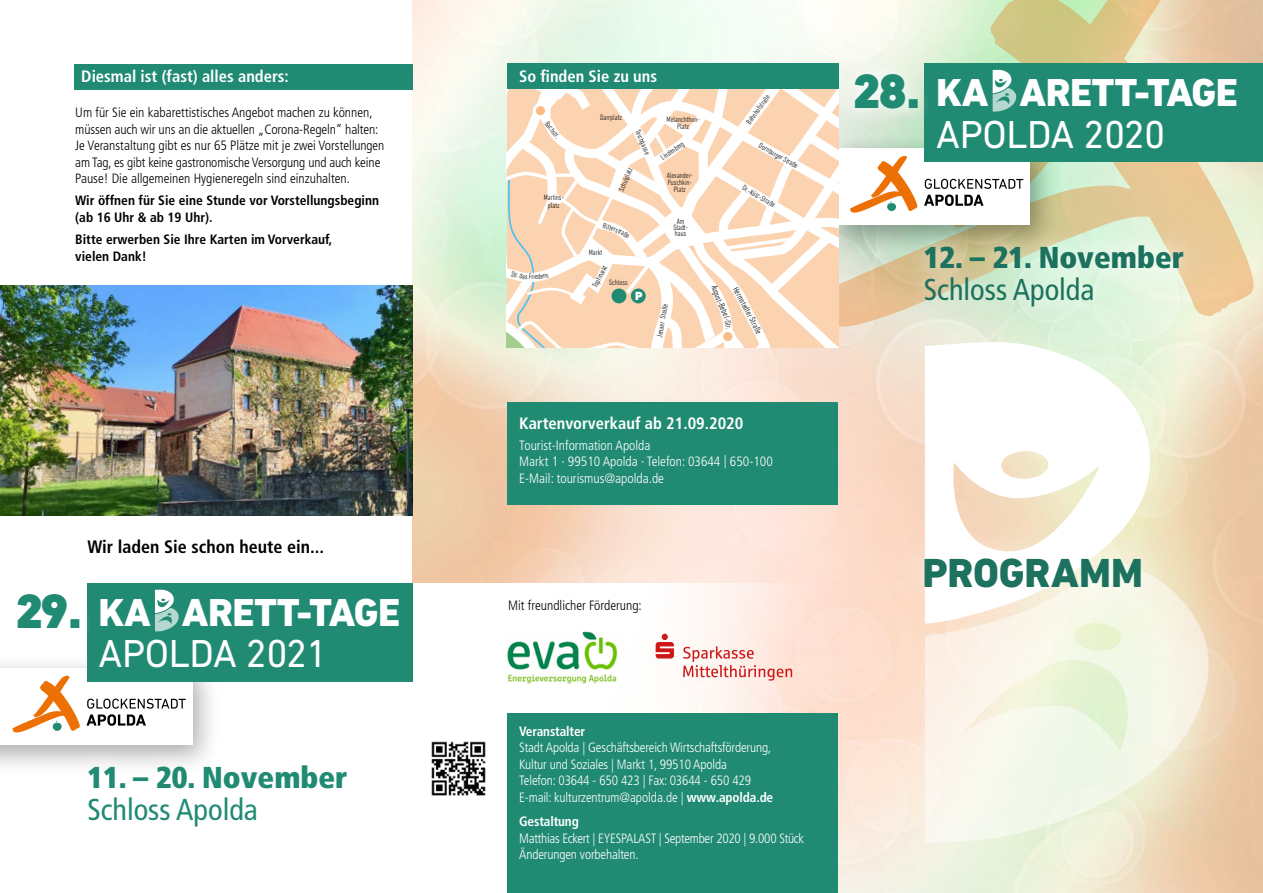
<style>
.page{position:relative;width:1263px;height:893px;background:#fff}
.page>*{position:absolute;margin:0;border:0;box-sizing:border-box;transform-origin:0 0}
.t1{font:900 49.05px "DIN Next LT Pro";color:#208a73}
.t2{font:800 41.25px "DIN Next LT Pro";letter-spacing:-.005em;color:#1c725e}
.t3{font:800 39.6px "DIN Next LT Pro";letter-spacing:-.01em;color:#fff}
.t4{font:39.6px "DIN Next LT Pro";letter-spacing:-.01em;color:#fff}
.t5{font:900 condensed 30.15px "Frutiger LT Pro";color:#1c725e}
.t6{font:900 condensed 30.15px "Frutiger LT Pro";color:#208a73}
.t7{font:condensed 30.15px "Frutiger LT Pro";color:#1c725e}
.t8{font:condensed 30.15px "Frutiger LT Pro";color:#208a73}
.t9{font:700 condensed 18px "Frutiger LT Pro";color:#000}
.t10{font:700 condensed 16.5px "Frutiger LT Pro";color:#fff}
.t11{font:300 condensed 13.5px/16.5px "Frutiger LT Pro";letter-spacing:-.01em;color:#fff}
.t12{font:300 condensed 13.5px/16.5px "Frutiger LT Pro";color:#000}
.t13{font:700 condensed 13.5px/16.5px "Frutiger LT Pro";color:#000}
.t14{font:700 condensed 13.5px "Frutiger LT Pro";letter-spacing:-.01em;color:#fff}
.t15{font:900 12px "DIN Next LT Pro";color:#fff}
.t16{font:300 condensed 8.85px "DIN Next LT Pro";color:#000}
.t17{font:300 condensed 7.95px/7.1px "DIN Next LT Pro";color:#000;text-align:center}
.s1{font-weight:700}
</style>
<div class="page">
<img style="left:412px;top:0;width:851px;height:893px">
<svg style="left:806px;top:0;width:449px;height:328px;background:#e4d9b3"></svg>
<div style="left:820px;top:134px;width:239px;height:124px;background:#000;opacity:.33"></div>
<div style="left:838px;top:148px;width:192px;height:77px;background:#fff"></div>
<svg style="left:850px;top:156px;width:67px;height:57px"></svg>
<svg style="left:924px;top:195px;width:59px;height:11px"></svg>
<svg style="left:925px;top:179px;width:98px;height:10px"></svg>
<div style="left:925px;top:63px;width:338px;height:99px;background:#208a73"></div>
<svg style="left:840px;top:60px;width:92px;height:63px"></svg>
<svg style="left:992px;top:70px;width:24px;height:42px"></svg>
<svg style="left:925px;top:340px;width:225px;height:183px"></svg>
<svg style="left:925px;top:558px;width:287px;height:285px;background:#f2f0de"></svg>
<svg style="left:889px;top:523px;width:287px;height:100px"></svg>
<svg style="left:903px;top:224px;width:301px;height:102px;background:#d8e1c3"></svg>
<svg style="left:412px;top:584px;width:441px;height:309px"></svg>
<div style="left:507px;top:714px;width:331px;height:179px;background:#208a73"></div>
<svg style="left:656px;top:634px;width:136px;height:47px"></svg>
<img style="left:423px;top:733px;width:70px;height:70px">
<div style="left:507px;top:402px;width:331px;height:102px;background:#208a73"></div>
<div style="left:507px;top:63px;width:331px;height:26px;background:#208a73"></div>
<img style="left:0;top:286px;width:412px;height:229px">
<div style="left:0;top:654px;width:222px;height:123px;background:#000;opacity:.33"></div>
<div style="left:0;top:668px;width:192px;height:77px;background:#fff"></div>
<svg style="left:12px;top:676px;width:68px;height:57px"></svg>
<svg style="left:86px;top:699px;width:100px;height:27px"></svg>
<div style="left:87px;top:583px;width:325px;height:99px;background:#208a73"></div>
<div style="left:3px;top:579px;width:91px;height:64px;background:#fff"></div>
<svg style="left:155px;top:589px;width:24px;height:43px"></svg>
<div style="left:67px;top:744px;width:301px;height:102px;background:#fff"></div>
<div style="left:74px;top:64px;width:338px;height:25px;background:#208a73"></div>
<img style="left:507px;top:630px;width:117px;height:54px">
<svg style="left:507px;top:89px;width:331px;height:258px"></svg>
<p class="t10" style="left:81px;top:66px;width:209px">Diesmal ist (fast) alles anders:</p>
<p class="t12" style="left:75px;top:104px;width:310px">Um für Sie ein kabarettistisches Angebot machen zu können, müssen auch wir uns an die aktuellen „Corona-Regeln“ halten:<br>Je Veranstaltung gibt es nur 65 Plätze mit je zwei Vorstellungen am Tag, es gibt keine gastronomische Versorgung und auch keine Pause! Die allgemeinen Hygieneregeln sind einzuhalten.</p>
<p class="t13" style="left:75px;top:192px;width:305px">Wir öffnen für Sie eine Stunde vor Vorstellungsbeginn (ab 16 Uhr &amp; ab 19 Uhr).</p>
<p class="t13" style="left:75px;top:231px;width:259px">Bitte erwerben Sie Ihre Karten im Vorverkauf, vielen Dank!</p>
<h3 class="t9" style="left:87px;top:536px;width:238px">Wir laden Sie schon heute ein...</h3>
<h1 class="t1" style="left:15px;top:582px;width:68px">29.</h1>
<h3 class="t3" style="left:99px;top:589px;width:303px">KA ARETT-TAGE</h3>
<h3 class="t4" style="left:99px;top:631px;width:231px">APOLDA 2021</h3>
<h3 class="t6" style="left:87px;top:759px;width:262px">11. – 20. November</h3>
<h3 class="t8" style="left:87px;top:792px;width:172px">Schloss Apolda</h3>
<p class="t10" style="left:519px;top:66px;width:139px">So finden Sie zu uns</p>
<p class="t17" style="left:549px;top:120px;width:21px;rotate:51deg">Bachstr.</p>
<p class="t17" style="left:544px;top:194px;width:22px">Martins&shy;platz</p>
<p class="t17" style="left:600px;top:114px;width:23px">Darrplatz</p>
<p class="t17" style="left:641px;top:129px;width:28px;rotate:66deg">Teichgasse</p>
<p class="t17" style="left:618px;top:190px;width:27px;rotate:-69deg">Schulplatz</p>
<p class="t17" style="left:589px;top:249px;width:15px">Markt</p>
<p class="t17" style="left:591px;top:286px;width:26px;rotate:-63deg">Topfmarkt</p>
<p class="t17" style="left:609px;top:279px;width:20px">Schloss</p>
<p class="t15" style="left:635px;top:289px;width:9px">P</p>
<p class="t17" style="left:667px;top:115px;width:35px">Melanchthon-<br>Platz</p>
<p class="t17" style="left:659px;top:155px;width:12px;rotate:-33deg">Lind</p>
<p class="t17" style="left:667px;top:172px;width:28px">Alexander-<br>Puschkin-<br>Platz</p>
<p class="t17" style="left:673px;top:218px;width:16px;line-height:6.1px">Am<br>Stadt&shy;haus</p>
<p class="t17" style="left:656px;top:337px;width:36px;rotate:-80deg">Jenaer Straße</p>
<p class="t17" style="left:745px;top:121px;width:36px;rotate:-54deg">Bahnhofstraße</p>
<p class="t17" style="left:761px;top:142px;width:45px;rotate:29deg">Dornburger Straße</p>
<p class="t17" style="left:745px;top:184px;width:38px;rotate:29deg">Dr.-Külz-Straße</p>
<p class="t16" style="left:740px;top:285px;width:53px;rotate:62deg">Hermstedter Straße</p>
<p class="t10" style="left:519px;top:413px;width:226px">Kartenvorverkauf ab 21.09.2020</p>
<p class="t11" style="left:519px;top:437px;width:255px">Tourist-Information Apolda<br>Markt 1 · 99510 Apolda · Telefon: 03644 | 650-100<br>E-Mail: tourismus@apolda.de</p>
<p class="t12" style="left:508px;top:597px;width:135px">Mit freundlicher Förderung:</p>
<p class="t14" style="left:519px;top:723px;width:68px">Veranstalter</p>
<p class="t11" style="left:519px;top:740px;width:256px">Stadt Apolda | Geschäftsbereich Wirtschaftsförderung, Kultur und Soziales | Markt 1, 99510 Apolda<br>Telefon: 03644 - 650 423 | Fax: 03644 - 650 429<br>E-mail: kulturzentrum@apolda.de | <span class="s1">www.apolda.de</span></p>
<p class="t14" style="left:519px;top:813px;width:61px">Gestaltung</p>
<p class="t11" style="left:519px;top:830px;width:287px">Matthias Eckert | EYESPALAST | September 2020 | 9.000 Stück<br>Änderungen vorbehalten.</p>
<h1 class="t1" style="left:853px;top:62px;width:69px">28.</h1>
<h3 class="t3" style="left:936px;top:69px;width:303px">KA ARETT-TAGE</h3>
<h3 class="t4" style="left:936px;top:111px;width:231px">APOLDA 2020</h3>
<h3 class="t5" style="left:924px;top:239px;width:262px">12. – 21. November</h3>
<h3 class="t7" style="left:924px;top:272px;width:172px">Schloss Apolda</h3>
<h2 class="t2" style="left:922px;top:549px;width:222px">PROGRAMM</h2>
</div>
